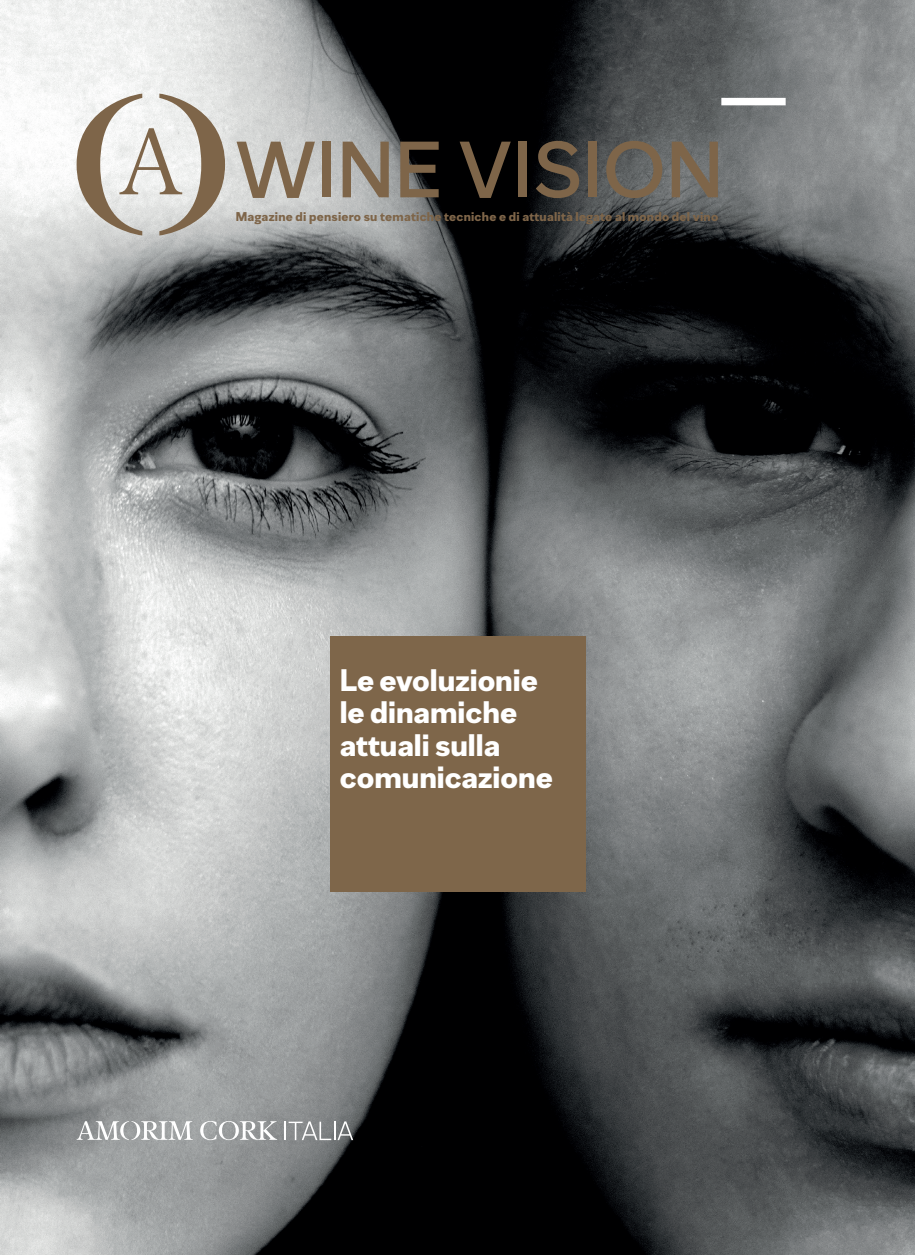
<style>
.page{position:relative;width:915px;height:1255px;background:#fff}
.page>*{position:absolute;margin:0;border:0;box-sizing:border-box;transform-origin:0 0}
.t1{font:500 79.5px "Amorim Sans";letter-spacing:.02em;color:#7e6549}
.t2{font:900 31.05px/32.1px "Amorim Sans";color:#fff}
.t3{font:900 12.75px "Amorim Sans";letter-spacing:.02em;color:#7e6549}
</style>
<div class="page">
<img style="left:0;top:0;width:914px;height:1254px">
<div style="left:721px;top:98px;width:64px;height:7px;background:#fff"></div>
<svg style="left:77px;top:1120px;width:116px;height:20px"></svg>
<svg style="left:200px;top:1120px;width:77px;height:20px"></svg>
<svg style="left:284px;top:1121px;width:69px;height:19px"></svg>
<svg style="left:77px;top:94px;width:148px;height:141px"></svg>
<div style="left:330px;top:636px;width:255px;height:255px;background:#7e664a"></div>
<h1 class="t1" style="left:236px;top:119px;width:488px">WINE VISION</h1>
<p class="t3" style="left:236px;top:209px;width:484px">Magazine di pensiero su tematiche tecniche e di attualità legate al mondo del vino</p>
<h2 class="t2" style="left:339px;top:664px;width:215px">Le evoluzionie le dinamiche attuali sulla comunicazione</h2>
</div>
